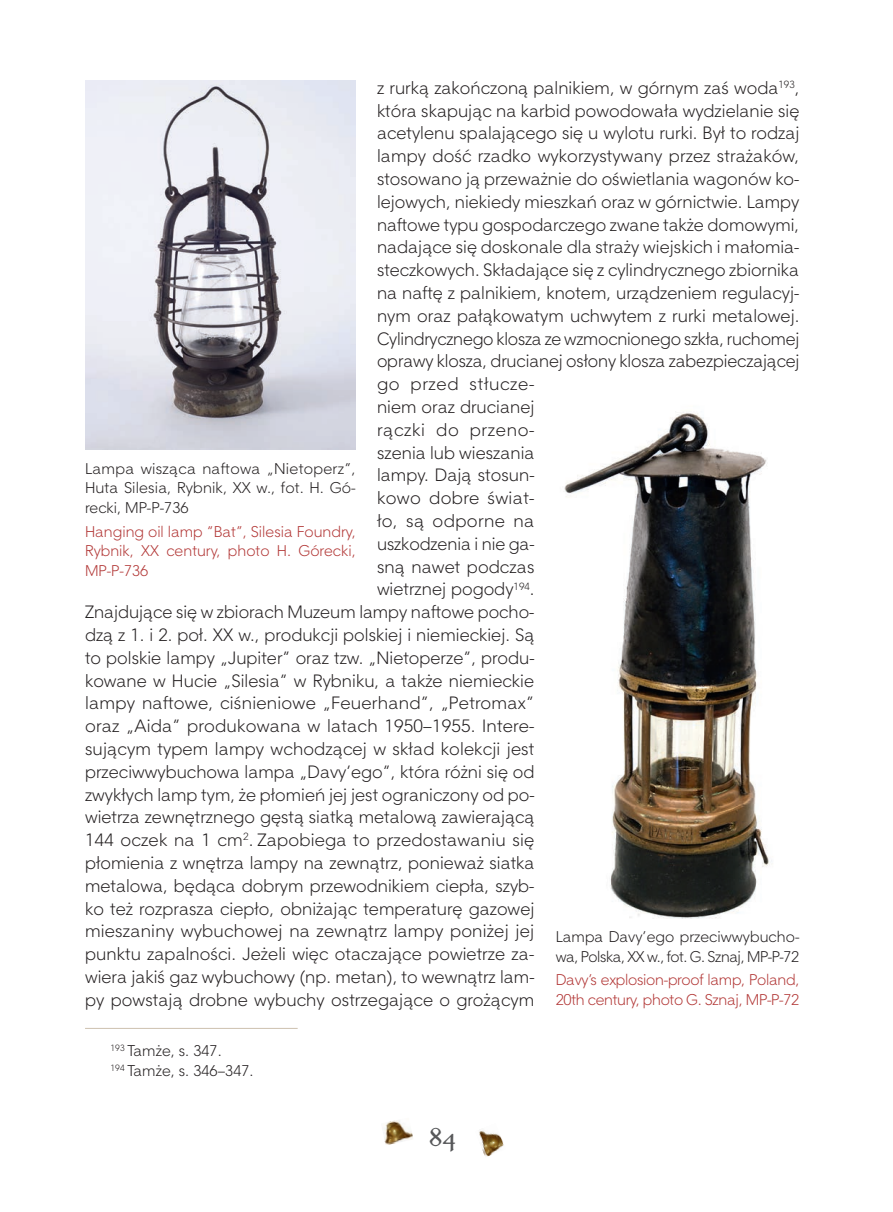
<style>
.page{position:relative;width:893px;height:1212px;background:#fff}
.page>*{position:absolute;margin:0;border:0;box-sizing:border-box;transform-origin:0 0}
.t1{font:27px "Troya TTEFN";color:#57585a}
.t2{font:17.25px "Straight EFN";color:#231f20}
.t3{font:17.25px "Straight EFN";letter-spacing:.035em;color:#231f20}
.t4{font:17.25px "Straight EFN";letter-spacing:.02em;color:#231f20}
.t5{font:15px/19.5px "Straight EFN";color:#231f20}
.t6{font:15px/19.5px "Straight EFN";color:#b23736;text-align:justify}
.t7{font:15px/19.5px "Straight EFN";letter-spacing:-.02em;color:#b23736}
</style>
<div class="page">
<img style="left:479px;top:1130px;width:25px;height:27px">
<img style="left:383px;top:1120px;width:30px;height:25px">
<hr style="left:85px;top:1028px;width:213px;height:1px;background:#cdc1af">
<img style="left:85px;top:81px;width:271px;height:369px">
<img style="left:564px;top:413px;width:208px;height:505px">
<p class="t2" style="left:377px;top:77px;width:424px">z rurką zakończoną palnikiem, w górnym zaś woda<sup>193</sup>,</p>
<p class="t2" style="left:377px;top:100px;width:424px">która skapując na karbid powodowała wydzielanie się</p>
<p class="t2" style="left:377px;top:123px;width:424px">acetylenu spalającego się u wylotu rurki. Był to rodzaj</p>
<p class="t2" style="left:377px;top:146px;width:424px">lampy dość rzadko wykorzystywany przez strażaków,</p>
<p class="t2" style="left:377px;top:169px;width:424px">stosowano ją przeważnie do oświetlania wagonów ko-</p>
<p class="t2" style="left:377px;top:191px;width:424px">lejowych, niekiedy mieszkań oraz w górnictwie. Lampy</p>
<p class="t2" style="left:377px;top:214px;width:424px">naftowe typu gospodarczego zwane także domowymi,</p>
<p class="t2" style="left:377px;top:237px;width:424px">nadające się doskonale dla straży wiejskich i małomia-</p>
<p class="t2" style="left:377px;top:260px;width:424px">steczkowych. Składające się z cylindrycznego zbiornika</p>
<p class="t2" style="left:377px;top:283px;width:424px">na naftę z palnikiem, knotem, urządzeniem regulacyj-</p>
<p class="t2" style="left:377px;top:305px;width:424px">nym oraz pałąkowatym uchwytem z rurki metalowej.</p>
<p class="t2" style="left:377px;top:328px;width:424px">Cylindrycznego klosza ze wzmocnionego szkła, ruchomej</p>
<p class="t2" style="left:377px;top:351px;width:424px">oprawy klosza, drucianej osłony klosza zabezpieczającej</p>
<p class="t3" style="left:377px;top:374px;width:159px">go przed stłucze-</p>
<p class="t2" style="left:377px;top:397px;width:159px">niem oraz drucianej</p>
<p class="t3" style="left:377px;top:419px;width:159px">rączki do przeno-</p>
<p class="t2" style="left:377px;top:442px;width:159px">szenia lub wieszania</p>
<p class="t2" style="left:377px;top:465px;width:159px">lampy. Dają stosun-</p>
<p class="t4" style="left:377px;top:488px;width:159px">kowo dobre świat-</p>
<p class="t4" style="left:377px;top:511px;width:159px">ło, są odporne na</p>
<p class="t2" style="left:377px;top:533px;width:159px">uszkodzenia i nie ga-</p>
<p class="t2" style="left:377px;top:556px;width:159px">sną nawet podczas</p>
<p class="t2" style="left:377px;top:579px;width:159px">wietrznej pogody<sup>194</sup>.</p>
<p class="t2" style="left:85px;top:602px;width:451px">Znajdujące się w zbiorach Muzeum lampy naftowe pocho-</p>
<p class="t2" style="left:85px;top:625px;width:451px">dzą z 1. i 2. poł. XX w., produkcji polskiej i niemieckiej. Są</p>
<p class="t2" style="left:85px;top:647px;width:451px">to polskie lampy „Jupiter” oraz tzw. „Nietoperze”, produ-</p>
<p class="t2" style="left:85px;top:670px;width:451px">kowane w Hucie „Silesia” w Rybniku, a także niemieckie</p>
<p class="t2" style="left:85px;top:693px;width:451px">lampy naftowe, ciśnieniowe „Feuerhand”, „Petromax”</p>
<p class="t2" style="left:85px;top:716px;width:451px">oraz „Aida” produkowana w latach 1950–1955. Intere-</p>
<p class="t2" style="left:85px;top:739px;width:451px">sującym typem lampy wchodzącej w skład kolekcji jest</p>
<p class="t2" style="left:85px;top:761px;width:451px">przeciwwybuchowa lampa „Davy’ego”, która różni się od</p>
<p class="t2" style="left:85px;top:784px;width:451px">zwykłych lamp tym, że płomień jej jest ograniczony od po-</p>
<p class="t2" style="left:85px;top:807px;width:451px">wietrza zewnętrznego gęstą siatką metalową zawierającą</p>
<p class="t2" style="left:85px;top:830px;width:451px">144 oczek na 1 cm<sup>2</sup>. Zapobiega to przedostawaniu się</p>
<p class="t2" style="left:85px;top:853px;width:451px">płomienia z wnętrza lampy na zewnątrz, ponieważ siatka</p>
<p class="t2" style="left:85px;top:875px;width:451px">metalowa, będąca dobrym przewodnikiem ciepła, szyb-</p>
<p class="t2" style="left:85px;top:898px;width:451px">ko też rozprasza ciepło, obniżając temperaturę gazowej</p>
<p class="t2" style="left:85px;top:921px;width:451px">mieszaniny wybuchowej na zewnątrz lampy poniżej jej</p>
<p class="t2" style="left:85px;top:944px;width:451px">punktu zapalności. Jeżeli więc otaczające powietrze za-</p>
<p class="t2" style="left:85px;top:967px;width:451px">wiera jakiś gaz wybuchowy (np. metan), to wewnątrz lam-</p>
<p class="t2" style="left:85px;top:989px;width:451px">py powstają drobne wybuchy ostrzegające o grożącym</p>
<p class="t5" style="left:111px;top:1041px;width:145px"><sup>193</sup> Tamże, s. 347.<br><sup>194</sup> Tamże, s. 346–347.</p>
<p class="t5" style="left:85px;top:459px;width:272px;text-align:justify">Lampa wisząca naftowa „Nietoperz”, Huta Silesia, Rybnik, XX w., fot. H. Gó&shy;recki, MP-P-736</p>
<p class="t6" style="left:85px;top:522px;width:272px">Hanging oil lamp “Bat”, Silesia Foundry, Rybnik, XX century, photo H. Górecki, MP-P-736</p>
<p class="t5" style="left:556px;top:927px;width:245px">Lampa Davy’ego przeciwwybucho&shy;wa, Polska, XX w., fot. G. Sznaj, MP-P-72</p>
<p class="t7" style="left:556px;top:970px;width:245px">Davy’s explosion-proof lamp, Poland,<br>20th century, photo G. Sznaj, MP-P-72</p>
<h1 class="t1" style="left:429px;top:1120px;width:28px">84</h1>
</div>
